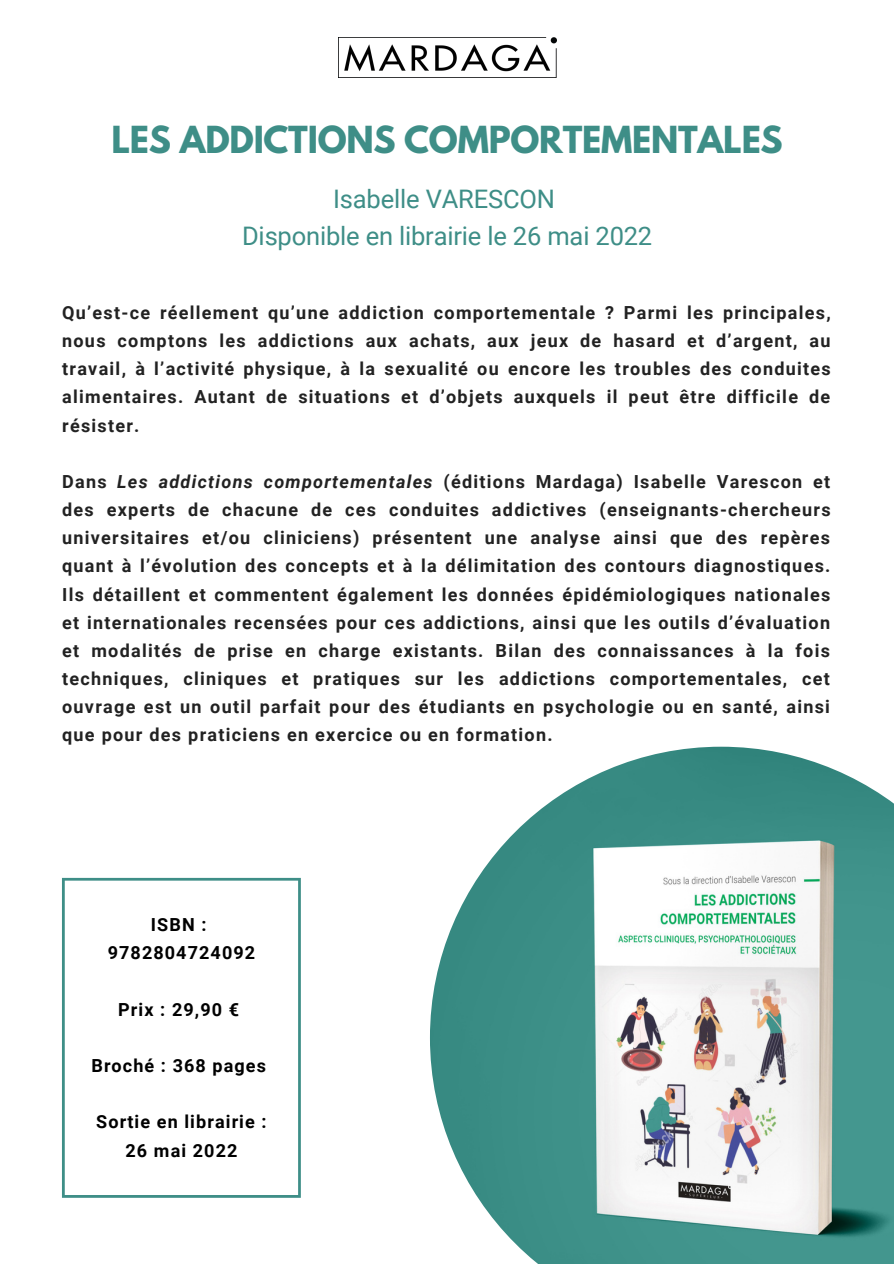
<style>
.page{position:relative;width:894px;height:1264px;background:#fff}
.page>*{position:absolute;margin:0;border:0;box-sizing:border-box;transform-origin:0 0}
.t1{font:700 33px "League Spartan";letter-spacing:-.005em;color:#3e8e87}
.t2{font:25.5px "Roboto";letter-spacing:-.005em;color:#3e8e87}
.t3{font:700 18px/28.2px "Roboto";letter-spacing:.07em;color:#222;text-align:justify}
.t4{font:700 18px "Roboto";letter-spacing:.06em;color:#000}
.s1{font-style:italic}
</style>
<div class="page">
<svg style="left:62px;top:877px;width:239px;height:320px"></svg>
<img style="left:430px;top:746px;width:463px;height:517px">
<img style="left:338px;top:37px;width:218px;height:41px">
<p class="t1" style="left:111px;top:123px;width:672px">LES ADDICTIONS COMPORTEMENTALES</p>
<p class="t2" style="left:333px;top:184px;width:223px">Isabelle VARESCON</p>
<p class="t2" style="left:242px;top:221px;width:411px">Disponible en librairie le 26 mai 2022</p>
<p class="t3" style="left:62px;top:299px;width:770px">Qu’est-ce réellement qu’une addiction comportementale ? Parmi les principales, nous comptons les addictions aux achats, aux jeux de hasard et d’argent, au travail, à l’activité physique, à la sexualité ou encore les troubles des conduites alimentaires. Autant de situations et d’objets auxquels il peut être difficile de résister.</p>
<p class="t3" style="left:62px;top:467px;width:769px">Dans <span class="s1">Les addictions comportementales</span> (éditions Mardaga) Isabelle Varescon et des experts de chacune de ces conduites addictives (enseignants-chercheurs universitaires et/ou cliniciens) présentent une analyse ainsi que des repères quant à l’évolution des concepts et à la délimitation des contours diagnostiques.<br>Ils détaillent et commentent également les données épidémiologiques nationales et internationales recensées pour ces addictions, ainsi que les outils d’évaluation et modalités de prise en charge existants. Bilan des connaissances à la fois techniques, cliniques et pratiques sur les addictions comportementales, cet ouvrage est un outil parfait pour des étudiants en psychologie ou en santé, ainsi que pour des praticiens en exercice ou en formation.</p>
<p class="t4" style="left:151px;top:914px;width:57px">ISBN :</p>
<p class="t4" style="left:108px;top:942px;width:149px">9782804724092</p>
<p class="t4" style="left:118px;top:999px;width:122px">Prix : 29,90 €</p>
<p class="t4" style="left:91px;top:1055px;width:176px">Broché : 368 pages</p>
<p class="t4" style="left:96px;top:1111px;width:172px">Sortie en librairie :</p>
<p class="t4" style="left:125px;top:1139px;width:113px">26 mai 2022</p>
</div>
